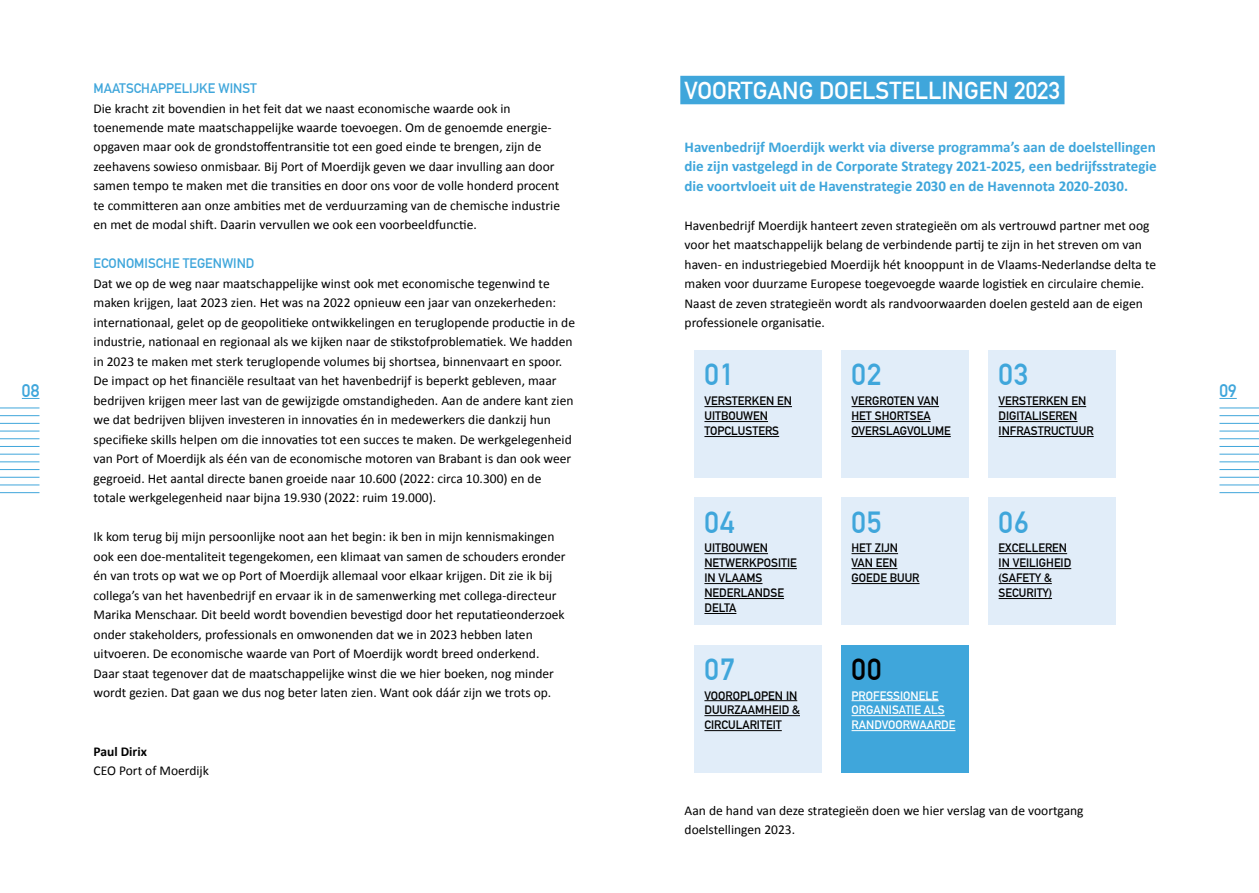
<style>
.page{position:relative;width:1259px;height:893px;background:#fff}
.page>*{position:absolute;margin:0;border:0;box-sizing:border-box;transform-origin:0 0}
.t1{font:700 30px "DIN Alternate";letter-spacing:.04em;color:#3fa6db}
.t2{font:700 30px "DIN Alternate";color:#000}
.t3{font:700 24px "DIN Alternate";color:#fff}
.t4{font:700 18px "DIN Alternate";color:#3fa6db}
.t5{font:700 15px/19.5px "Calibri";color:#3fa6db;text-align:justify}
.t6{font:13.5px/19.5px "Calibri";color:#000}
.t7{font:700 13.5px "DIN Alternate";color:#3fa6db}
.t8{font:700 13.5px "Calibri";color:#000}
.t9{font:700 12px/15px "DIN Alternate";color:#000}
.t10{font:700 12px/15px "DIN Alternate";color:#fff}
</style>
<div class="page">
<hr style="left:0;top:408px;width:39px;height:1px;background:#3fa6db">
<hr style="left:0;top:415px;width:39px;height:1px;background:#3fa6db">
<hr style="left:0;top:423px;width:39px;height:1px;background:#3fa6db">
<hr style="left:0;top:431px;width:39px;height:1px;background:#3fa6db">
<hr style="left:0;top:438px;width:39px;height:1px;background:#3fa6db">
<hr style="left:0;top:446px;width:39px;height:1px;background:#3fa6db">
<hr style="left:0;top:454px;width:39px;height:1px;background:#3fa6db">
<hr style="left:0;top:461px;width:39px;height:1px;background:#3fa6db">
<hr style="left:0;top:469px;width:39px;height:1px;background:#3fa6db">
<hr style="left:0;top:477px;width:39px;height:1px;background:#3fa6db">
<hr style="left:0;top:485px;width:39px;height:1px;background:#3fa6db">
<hr style="left:0;top:492px;width:39px;height:1px;background:#3fa6db">
<svg style="left:22px;top:398px;width:17px;height:1px"></svg>
<hr style="left:1219px;top:408px;width:40px;height:1px;background:#3fa6db">
<hr style="left:1219px;top:415px;width:40px;height:1px;background:#3fa6db">
<hr style="left:1219px;top:423px;width:40px;height:1px;background:#3fa6db">
<hr style="left:1219px;top:431px;width:40px;height:1px;background:#3fa6db">
<hr style="left:1219px;top:438px;width:40px;height:1px;background:#3fa6db">
<hr style="left:1219px;top:446px;width:40px;height:1px;background:#3fa6db">
<hr style="left:1219px;top:454px;width:40px;height:1px;background:#3fa6db">
<hr style="left:1219px;top:461px;width:40px;height:1px;background:#3fa6db">
<hr style="left:1219px;top:469px;width:40px;height:1px;background:#3fa6db">
<hr style="left:1219px;top:477px;width:40px;height:1px;background:#3fa6db">
<hr style="left:1219px;top:485px;width:40px;height:1px;background:#3fa6db">
<hr style="left:1219px;top:492px;width:40px;height:1px;background:#3fa6db">
<svg style="left:1219px;top:398px;width:17px;height:1px"></svg>
<div style="left:680px;top:76px;width:384px;height:28px;background:#3fa6db"></div>
<div style="left:988px;top:351px;width:128px;height:127px;background:#e1edf9"></div>
<div style="left:694px;top:351px;width:128px;height:127px;background:#e1edf9"></div>
<hr style="left:704px;top:406px;width:88px;height:1px;background:#000">
<hr style="left:704px;top:421px;width:64px;height:1px;background:#000">
<hr style="left:704px;top:436px;width:75px;height:1px;background:#000">
<div style="left:841px;top:351px;width:128px;height:127px;background:#e1edf9"></div>
<hr style="left:851px;top:406px;width:88px;height:1px;background:#000">
<hr style="left:851px;top:421px;width:79px;height:1px;background:#000">
<hr style="left:851px;top:436px;width:99px;height:1px;background:#000">
<hr style="left:998px;top:406px;width:88px;height:1px;background:#000">
<hr style="left:998px;top:421px;width:79px;height:1px;background:#000">
<hr style="left:998px;top:436px;width:95px;height:1px;background:#000">
<div style="left:694px;top:498px;width:128px;height:127px;background:#e1edf9"></div>
<hr style="left:704px;top:553px;width:64px;height:1px;background:#000">
<hr style="left:704px;top:568px;width:93px;height:1px;background:#000">
<hr style="left:704px;top:583px;width:58px;height:1px;background:#000">
<hr style="left:704px;top:598px;width:80px;height:1px;background:#000">
<hr style="left:704px;top:613px;width:32px;height:1px;background:#000">
<div style="left:841px;top:498px;width:128px;height:127px;background:#e1edf9"></div>
<hr style="left:851px;top:553px;width:47px;height:1px;background:#000">
<hr style="left:851px;top:568px;width:46px;height:1px;background:#000">
<hr style="left:851px;top:583px;width:68px;height:1px;background:#000">
<div style="left:988px;top:498px;width:128px;height:127px;background:#e1edf9"></div>
<hr style="left:998px;top:553px;width:69px;height:1px;background:#000">
<hr style="left:998px;top:568px;width:73px;height:1px;background:#000">
<hr style="left:998px;top:583px;width:53px;height:1px;background:#000">
<hr style="left:998px;top:598px;width:54px;height:1px;background:#000">
<div style="left:694px;top:645px;width:128px;height:127px;background:#e1edf9"></div>
<hr style="left:704px;top:700px;width:93px;height:1px;background:#000">
<hr style="left:704px;top:715px;width:96px;height:1px;background:#000">
<hr style="left:704px;top:730px;width:78px;height:1px;background:#000">
<div style="left:841px;top:645px;width:128px;height:127px;background:#3fa6db"></div>
<hr style="left:851px;top:700px;width:87px;height:1px;background:#fff">
<hr style="left:851px;top:715px;width:93px;height:1px;background:#fff">
<hr style="left:851px;top:730px;width:104px;height:1px;background:#fff">
<h2 class="t3" style="left:684px;top:72px;width:377px">VOORTGANG DOELSTELLINGEN 2023</h2>
<p class="t7" style="left:94px;top:78px;width:165px">MAATSCHAPPELIJKE WINST</p>
<p class="t6" style="left:94px;top:98px;width:468px">Die kracht zit bovendien in het feit dat we naast economische waarde ook in toenemende mate maatschappelijke waarde toevoegen. Om de genoemde energie&shy;opgaven maar ook de grondstoffentransitie tot een goed einde te brengen, zijn de zeehavens sowieso onmisbaar. Bij Port of Moerdijk geven we daar invulling aan door samen tempo te maken met die transities en door ons voor de volle honderd procent te committeren aan onze ambities met de verduurzaming van de chemische industrie en met de modal shift. Daarin vervullen we ook een voorbeeldfunctie.</p>
<p class="t7" style="left:94px;top:253px;width:162px">ECONOMISCHE TEGENWIND</p>
<p class="t6" style="left:94px;top:273px;width:483px">Dat we op de weg naar maatschappelijke winst ook met economische tegenwind te maken krijgen, laat 2023 zien. Het was na 2022 opnieuw een jaar van onzekerheden: internationaal, gelet op de geopolitieke ontwikkelingen en teruglopende productie in de industrie, nationaal en regionaal als we kijken naar de stikstofproblematiek. We hadden in 2023 te maken met sterk teruglopende volumes bij shortsea, binnenvaart en spoor.<br>De impact op het financiële resultaat van het havenbedrijf is beperkt gebleven, maar bedrijven krijgen meer last van de gewijzigde omstandigheden. Aan de andere kant zien we dat bedrijven blijven investeren in innovaties én in medewerkers die dankzij hun specifieke skills helpen om die innovaties tot een succes te maken. De werkgelegenheid van Port of Moerdijk als één van de economische motoren van Brabant is dan ook weer gegroeid. Het aantal directe banen groeide naar 10.600 (2022: circa 10.300) en de totale werkgelegenheid naar bijna 19.930 (2022: ruim 19.000).</p>
<p class="t6" style="left:94px;top:527px;width:473px">Ik kom terug bij mijn persoonlijke noot aan het begin: ik ben in mijn kennismakingen ook een doe-mentaliteit tegengekomen, een klimaat van samen de schouders eronder én van trots op wat we op Port of Moerdijk allemaal voor elkaar krijgen. Dit zie ik bij collega’s van het havenbedrijf en ervaar ik in de samenwerking met collega-directeur Marika Menschaar. Dit beeld wordt bovendien bevestigd door het reputatieonderzoek onder stakeholders, professionals en omwonenden dat we in 2023 hebben laten uitvoeren. De economische waarde van Port of Moerdijk wordt breed onderkend.<br>Daar staat tegenover dat de maatschappelijke winst die we hier boeken, nog minder wordt gezien. Dat gaan we dus nog beter laten zien. Want ook dáár zijn we trots op.</p>
<p class="t5" style="left:684px;top:136px;width:474px">Havenbedrijf Moerdijk werkt via diverse programma’s aan de doelstellingen die zijn vastgelegd in de Corporate Strategy 2021-2025, een bedrijfsstrategie die voortvloeit uit de Havenstrategie 2030 en de Havennota 2020-2030.</p>
<p class="t6" style="left:684px;top:215px;width:473px">Havenbedrijf Moerdijk hanteert zeven strategieën om als vertrouwd partner met oog voor het maatschappelijk belang de verbindende partij te zijn in het streven om van haven- en industriegebied Moerdijk hét knooppunt in de Vlaams-Nederlandse delta te maken voor duurzame Europese toegevoegde waarde logistiek en circulaire chemie.<br>Naast de zeven strategieën wordt als randvoorwaarden doelen gesteld aan de eigen professionele organisatie.</p>
<h1 class="t1" style="left:704px;top:352px;width:31px">01</h1>
<p class="t9" style="left:704px;top:393px;width:89px">VERSTERKEN EN<br>UITBOUWEN<br>TOPCLUSTERS</p>
<h1 class="t1" style="left:851px;top:352px;width:31px">02</h1>
<p class="t9" style="left:851px;top:393px;width:101px">VERGROTEN VAN<br>HET SHORTSEA<br>OVERSLAGVOLUME</p>
<h1 class="t1" style="left:998px;top:352px;width:31px">03</h1>
<p class="t9" style="left:998px;top:393px;width:97px">VERSTERKEN EN<br>DIGITALISEREN<br>INFRASTRUCTUUR</p>
<h3 class="t4" style="left:22px;top:377px;width:19px">08</h3>
<h3 class="t4" style="left:1219px;top:377px;width:19px">09</h3>
<h1 class="t1" style="left:998px;top:499px;width:31px">06</h1>
<p class="t9" style="left:998px;top:540px;width:74px">EXCELLEREN<br>IN VEILIGHEID (SAFETY &amp;<br>SECURITY)</p>
<h1 class="t1" style="left:704px;top:499px;width:31px">04</h1>
<p class="t9" style="left:704px;top:540px;width:94px">UITBOUWEN<br>NETWERKPOSITIE<br>IN VLAAMS<br>NEDERLANDSE<br>DELTA</p>
<h1 class="t1" style="left:851px;top:499px;width:31px">05</h1>
<p class="t9" style="left:851px;top:540px;width:70px">HET ZIJN<br>VAN EEN<br>GOEDE BUUR</p>
<h1 class="t1" style="left:704px;top:646px;width:31px">07</h1>
<p class="t9" style="left:704px;top:687px;width:97px">VOOROPLOPEN IN<br>DUURZAAMHEID &amp;<br>CIRCULARITEIT</p>
<h1 class="t2" style="left:851px;top:646px;width:31px">00</h1>
<p class="t10" style="left:851px;top:687px;width:105px">PROFESSIONELE<br>ORGANISATIE ALS<br>RANDVOORWAARDE</p>
<p class="t8" style="left:94px;top:743px;width:55px">Paul Dirix</p>
<p class="t6" style="left:94px;top:760px;width:117px">CEO Port of Moerdijk</p>
<p class="t6" style="left:684px;top:800px;width:400px">Aan de hand van deze strategieën doen we hier verslag van de voortgang doelstellingen 2023.</p>
</div>
